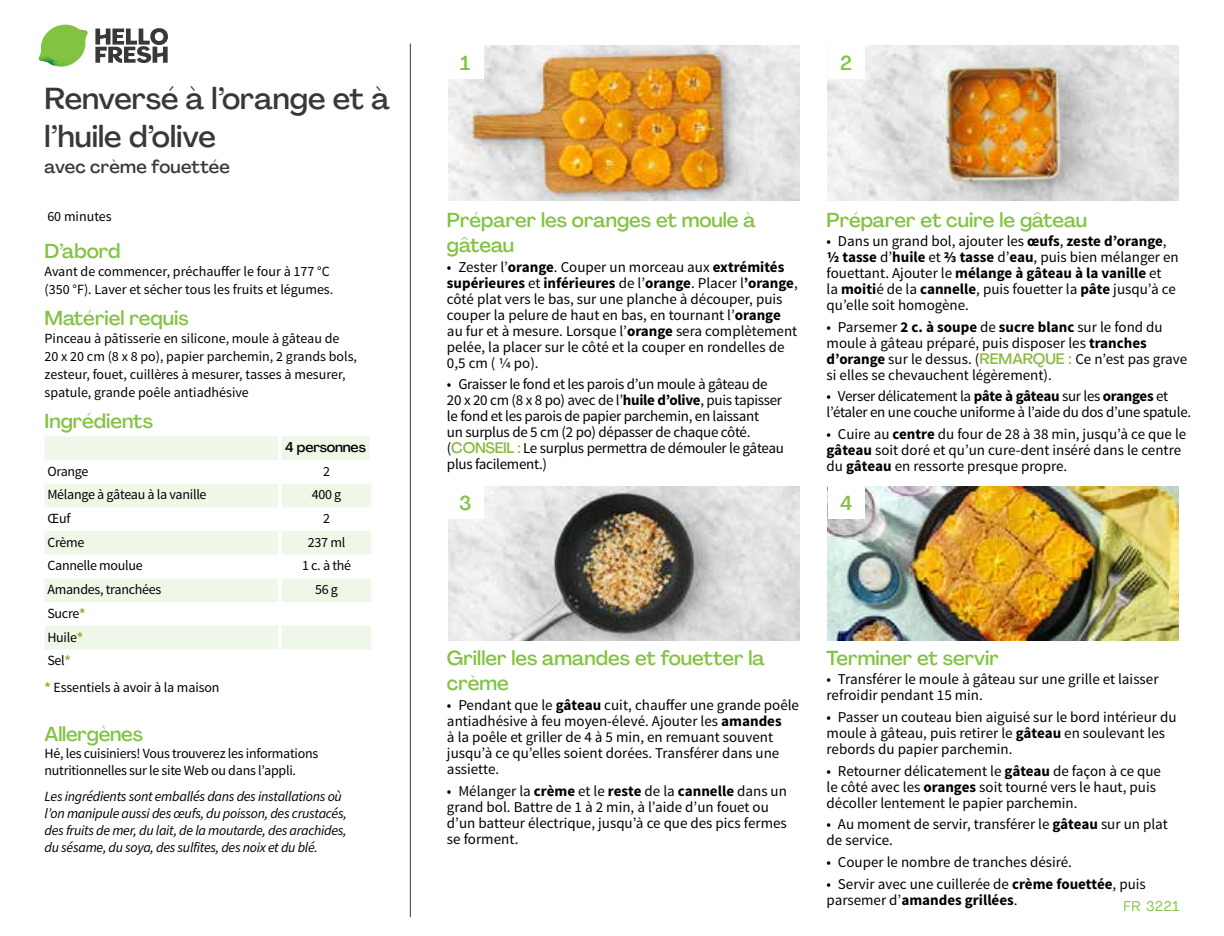
<style>
.page{position:relative;width:1224px;height:936px;background:#fff}
.page>*{position:absolute;margin:0;border:0;box-sizing:border-box;transform-origin:0 0}
.t1{font:500 30px/38px "Agrandir";color:#383839}
.t2{font:500 20px/25.6px "Agrandir";color:#82c341}
.t3{font:500 18px "Agrandir";letter-spacing:.01em;color:#383839}
.t4{font:15px/16px "Source Sans Pro";color:#000}
.t5{font:15px/16px "Source Sans Pro";letter-spacing:-.02em;color:#000}
.t6{font:14px/18px "Source Sans Pro";letter-spacing:-.01em;color:#000}
.t7{font:italic 14px/17px "Source Sans Pro";letter-spacing:-.02em;color:#000}
.t8{font:500 14px "Agrandir";letter-spacing:-.01em;color:#000}
.t9{font:14px "Agrandir";letter-spacing:.05em;color:#82c341}
.s1{font-weight:700;color:#8cba42}
.s2{font-weight:700}
.s3{font-family:"Agrandir";font-weight:500;color:#8cba42}
</style>
<div class="page">
<svg style="left:95px;top:28px;width:73px;height:35px"></svg>
<svg style="left:42px;top:25px;width:44px;height:28px"></svg>
<img style="left:65px;top:25px;width:23px;height:18px">
<img style="left:41px;top:40px;width:42px;height:8px">
<img style="left:39px;top:43px;width:43px;height:24px">
<img style="left:64px;top:48px;width:19px;height:18px">
<hr style="left:410px;top:44px;width:1px;height:873px;background:#383839">
<img style="left:448px;top:46px;width:351px;height:155px">
<img style="left:448px;top:486px;width:351px;height:154px">
<img style="left:828px;top:46px;width:351px;height:155px">
<img style="left:828px;top:486px;width:351px;height:154px">
<div style="left:447px;top:46px;width:37px;height:33px;background:#fff"></div>
<div style="left:447px;top:486px;width:37px;height:33px;background:#fff"></div>
<div style="left:828px;top:46px;width:36px;height:33px;background:#fff"></div>
<div style="left:828px;top:486px;width:36px;height:33px;background:#fff"></div>
<svg style="left:45px;top:436px;width:326px;height:213px;fill:#eff7e8"></svg>
<hr style="left:278px;top:436px;width:4px;height:24px;background:#fff">
<hr style="left:369px;top:436px;width:4px;height:24px;background:#fff">
<hr style="left:278px;top:460px;width:4px;height:24px;background:#fff">
<hr style="left:278px;top:484px;width:4px;height:23px;background:#fff">
<hr style="left:278px;top:507px;width:4px;height:24px;background:#fff">
<hr style="left:278px;top:531px;width:4px;height:24px;background:#fff">
<hr style="left:278px;top:555px;width:4px;height:23px;background:#fff">
<hr style="left:278px;top:578px;width:4px;height:24px;background:#fff">
<hr style="left:278px;top:602px;width:4px;height:24px;background:#fff">
<hr style="left:278px;top:626px;width:4px;height:23px;background:#fff">
<h1 class="t1" style="left:45px;top:79px;width:347px">Renversé à l’orange et à l’huile d’olive</h1>
<p class="t3" style="left:45px;top:156px;width:187px">avec crème fouettée</p>
<p class="t6" style="left:47px;top:208px;width:66px">60 minutes</p>
<h2 class="t2" style="left:45px;top:238px;width:77px">D’abord</h2>
<p class="t6" style="left:45px;top:263px;width:290px">Avant de commencer, préchauffer le four à 177 °C (350 °F). Laver et sécher tous les fruits et légumes.</p>
<h2 class="t2" style="left:45px;top:306px;width:146px">Matériel requis</h2>
<p class="t6" style="left:45px;top:330px;width:314px">Pinceau à pâtisserie en silicone, moule à gâteau de<br>20 x 20 cm (8 x 8 po), papier parchemin, 2 grands bols, zesteur, fouet, cuillères à mesurer, tasses à mesurer, spatule, grande poêle antiadhésive</p>
<h2 class="t2" style="left:45px;top:408px;width:110px">Ingrédients</h2>
<p class="t8" style="left:285px;top:439px;width:82px">4 personnes</p>
<p class="t6" style="left:47px;top:462px;width:43px">Orange</p>
<p class="t6" style="left:323px;top:462px;width:8px">2</p>
<p class="t6" style="left:47px;top:486px;width:161px">Mélange à gâteau à la vanille</p>
<p class="t6" style="left:312px;top:486px;width:31px">400 g</p>
<p class="t6" style="left:47px;top:510px;width:25px">Œuf</p>
<p class="t6" style="left:323px;top:510px;width:8px">2</p>
<p class="t6" style="left:47px;top:533px;width:39px">Crème</p>
<p class="t6" style="left:308px;top:533px;width:39px">237 ml</p>
<p class="t6" style="left:47px;top:557px;width:97px">Cannelle moulue</p>
<p class="t6" style="left:302px;top:557px;width:51px">1 c. à thé</p>
<p class="t6" style="left:47px;top:581px;width:115px">Amandes, tranchées</p>
<p class="t6" style="left:315px;top:581px;width:24px">56 g</p>
<p class="t6" style="left:47px;top:602px;width:40px;line-height:23.6px">Sucre<span class="s1">*<br></span>Huile<span class="s1">*<br></span>Sel<span class="s1">*</span></p>
<p class="t6" style="left:45px;top:678px;width:176px"><span class="s1">*</span> Essentiels à avoir à la maison</p>
<h2 class="t2" style="left:45px;top:721px;width:100px">Allergènes</h2>
<p class="t6" style="left:45px;top:745px;width:275px;line-height:17px">Hé, les cuisiniers! Vous trouverez les informations nutritionnelles sur le site Web ou dans l’appli.</p>
<p class="t7" style="left:45px;top:788px;width:304px">Les ingrédients sont emballés dans des installations où l’on manipule aussi des œufs, du poisson, des crustacés, des fruits de mer, du lait, de la moutarde, des arachides, du sésame, du soya, des sulfites, des noix et du blé.</p>
<h2 class="t2" style="left:460px;top:50px;width:12px">1</h2>
<h2 class="t2" style="left:840px;top:50px;width:13px">2</h2>
<h2 class="t2" style="left:447px;top:207px;width:310px">Préparer les oranges et moule à gâteau</h2>
<p class="t4" style="left:447px;top:259px;width:352px">• Zester l’<span class="s2">orange</span>. Couper un morceau aux <span class="s2">extrémités supérieures</span> et <span class="s2">inférieures</span> de l’<span class="s2">orange</span>. Placer l<span class="s2">’orange</span>, côté plat vers le bas, sur une planche à découper, puis couper la pelure de haut en bas, en tournant l’<span class="s2">orange </span>au fur et à mesure. Lorsque l’<span class="s2">orange</span> sera complètement pelée, la placer sur le côté et la couper en rondelles de 0,5 cm ( 1/4 po).</p>
<p class="t5" style="left:447px;top:377px;width:339px">• Graisser le fond et les parois d’un moule à gâteau de 20 x 20 cm (8 x 8 po) avec de l’<span class="s2">huile d’olive</span>, puis tapisser le fond et les parois de papier parchemin, en laissant<br>un surplus de 5 cm (2 po) dépasser de chaque côté. (<span class="s3">CONSEIL :</span> Le surplus permettra de démouler le gâteau plus facilement.)</p>
<h2 class="t2" style="left:459px;top:490px;width:14px">3</h2>
<h2 class="t2" style="left:827px;top:207px;width:262px">Préparer et cuire le gâteau</h2>
<p class="t4" style="left:827px;top:233px;width:354px">• Dans un grand bol, ajouter les <span class="s2">œufs</span>, <span class="s2">zeste d’orange</span>, <span class="s2">1/2 tasse</span> d’<span class="s2">huile</span> et <span class="s2">2/3 tasse</span> d’<span class="s2">eau</span>, puis bien mélanger en fouettant. Ajouter le <span class="s2">mélange à gâteau à la vanille</span> et<br>la <span class="s2">moiti</span>é de la <span class="s2">cannelle</span>, puis fouetter la <span class="s2">pâte</span> jusqu’à ce qu’elle soit homogène.</p>
<p class="t4" style="left:827px;top:319px;width:362px">• Parsemer <span class="s2">2 c. à soupe</span> de <span class="s2">sucre blanc</span> sur le fond du moule à gâteau préparé, puis disposer les <span class="s2">tranches d’orange</span> sur le dessus. (<span class="s3">REMARQUE :</span> Ce n’est pas grave si elles se chevauchent légèrement).</p>
<p class="t5" style="left:827px;top:389px;width:366px">• Verser délicatement la <span class="s2">pâte à gâteau</span> sur les <span class="s2">oranges</span> et l’étaler en une couche uniforme à l’aide du dos d’une spatule.</p>
<p class="t4" style="left:827px;top:426px;width:361px">• Cuire au <span class="s2">centre</span> du four de 28 à 38 min, jusqu’à ce que le <span class="s2">gâteau</span> soit doré et qu’un cure-dent inséré dans le centre du <span class="s2">gâteau</span> en ressorte presque propre.</p>
<h2 class="t2" style="left:840px;top:490px;width:14px">4</h2>
<h2 class="t2" style="left:447px;top:645px;width:319px">Griller les amandes et fouetter la crème</h2>
<p class="t4" style="left:447px;top:697px;width:354px">• Pendant que le <span class="s2">gâteau</span> cuit, chauffer une grande poêle antiadhésive à feu moyen-élevé. Ajouter les <span class="s2">amandes<br></span>à la poêle et griller de 4 à 5 min, en remuant souvent jusqu’à ce qu’elles soient dorées. Transférer dans une assiette.</p>
<p class="t4" style="left:447px;top:783px;width:342px">• Mélanger la <span class="s2">crème</span> et le <span class="s2">reste</span> de la <span class="s2">cannelle</span> dans un grand bol. Battre de 1 à 2 min, à l’aide d’un fouet ou d’un batteur électrique, jusqu’à ce que des pics fermes se forment.</p>
<h2 class="t2" style="left:827px;top:645px;width:174px">Terminer et servir</h2>
<p class="t4" style="left:827px;top:672px;width:333px">• Transférer le moule à gâteau sur une grille et laisser refroidir pendant 15 min.</p>
<p class="t4" style="left:827px;top:709px;width:352px">• Passer un couteau bien aiguisé sur le bord intérieur du moule à gâteau, puis retirer le <span class="s2">gâteau</span> en soulevant les rebords du papier parchemin.</p>
<p class="t4" style="left:827px;top:763px;width:336px">• Retourner délicatement le <span class="s2">gâteau</span> de façon à ce que le côté avec les <span class="s2">oranges</span> soit tourné vers le haut, puis décoller lentement le papier parchemin.</p>
<p class="t4" style="left:827px;top:817px;width:343px">• Au moment de servir, transférer le <span class="s2">gâteau</span> sur un plat de service.</p>
<p class="t4" style="left:827px;top:854px;width:247px">• Couper le nombre de tranches désiré.</p>
<p class="t4" style="left:827px;top:876px;width:321px">• Servir avec une cuillerée de <span class="s2">crème fouettée</span>, puis parsemer d’<span class="s2">amandes grillées</span>.</p>
<p class="t9" style="left:1124px;top:897px;width:57px">FR 3221</p>
</div>
